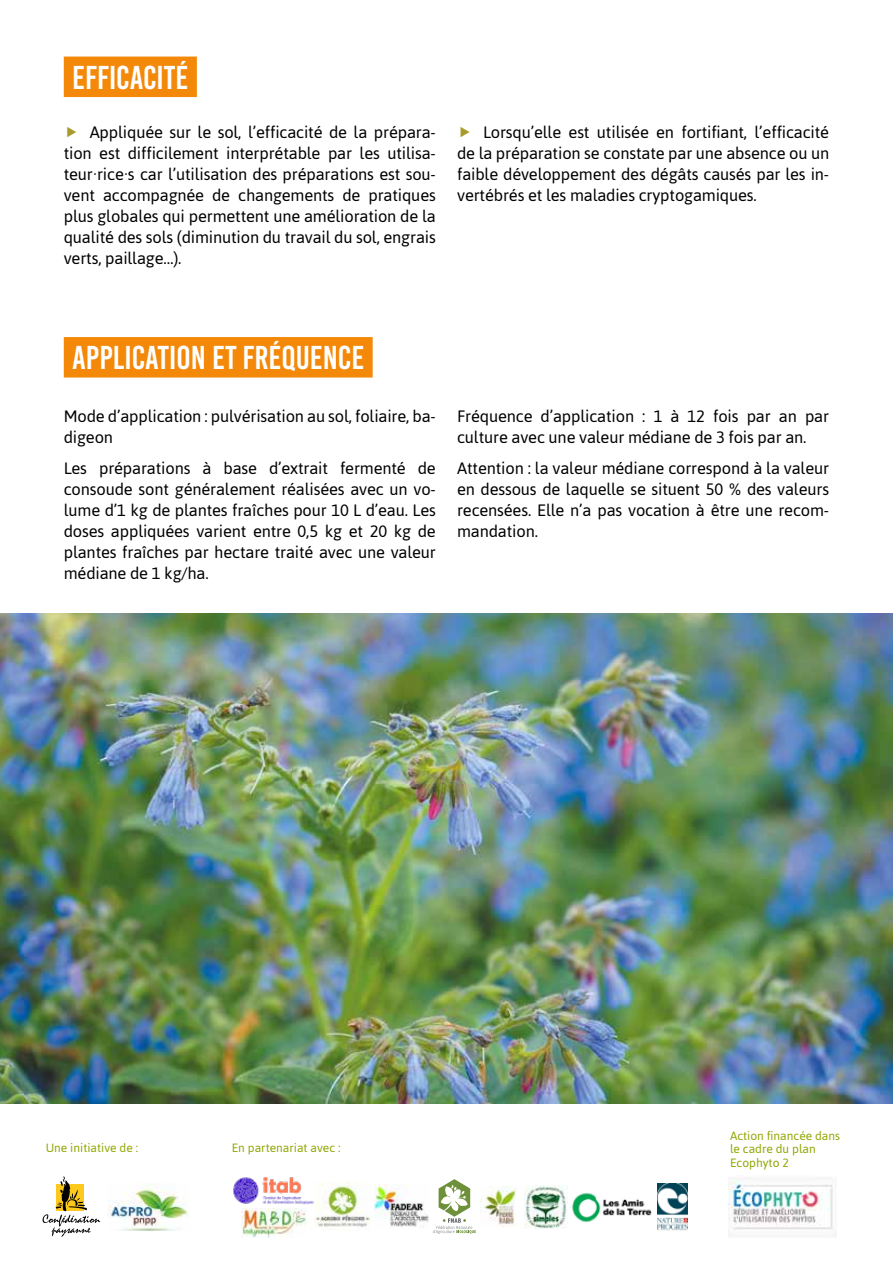
<style>
.page{position:relative;width:893px;height:1263px;background:#fff}
.page>*{position:absolute;margin:0;border:0;box-sizing:border-box;transform-origin:0 0}
.t1{font:33px "Bebas Kai";color:#fff}
.t2{font:16.5px/21px "Asap";letter-spacing:-.01em;color:#000;text-align:justify}
.t3{font:12px/13.5px "Asap";color:#93a603}
</style>
<div class="page">
<div style="left:64px;top:337px;width:309px;height:41px;background:#f48909"></div>
<div style="left:64px;top:57px;width:133px;height:40px;background:#f48909"></div>
<img style="left:0;top:613px;width:893px;height:490px">
<img style="left:729px;top:1177px;width:107px;height:59px">
<img style="left:314px;top:1182px;width:57px;height:48px">
<img style="left:108px;top:1183px;width:80px;height:47px">
<svg style="left:43px;top:1176px;width:57px;height:61px"></svg>
<img style="left:572px;top:1192px;width:80px;height:30px">
<img style="left:524px;top:1185px;width:43px;height:43px">
<img style="left:657px;top:1183px;width:31px;height:47px">
<img style="left:233px;top:1176px;width:81px;height:28px">
<img style="left:241px;top:1208px;width:66px;height:29px">
<img style="left:374px;top:1184px;width:54px;height:44px">
<svg style="left:433px;top:1179px;width:43px;height:55px"></svg>
<img style="left:480px;top:1187px;width:36px;height:39px">
<h1 class="t1" style="left:72px;top:59px;width:118px">EFFICACITÉ</h1>
<p class="t2" style="left:64px;top:121px;width:374px;text-indent:26px">Appliquée sur le sol, l’efficacité de la prépara&shy;tion est difficilement interprétable par les utilisa&shy;teur·rice·s car l’utilisation des préparations est sou&shy;vent accompagnée de changements de pratiques plus globales qui permettent une amélioration de la qualité des sols (diminution du travail du sol, engrais verts, paillage…).</p>
<p class="t2" style="left:457px;top:121px;width:374px;text-indent:26px">Lorsqu’elle est utilisée en fortifiant, l’efficacité de la préparation se constate par une absence ou un faible développement des dégâts causés par les in&shy;vertébrés et les maladies cryptogamiques.</p>
<h1 class="t1" style="left:72px;top:340px;width:293px">APPLICATION ET FRÉQUENCE</h1>
<p class="t2" style="left:64px;top:405px;width:374px">Mode d’application : pulvérisation au sol, foliaire, ba&shy;digeon</p>
<p class="t2" style="left:64px;top:457px;width:374px">Les préparations à base d’extrait fermenté de consoude sont généralement réalisées avec un vo&shy;lume d’1 kg de plantes fraîches pour 10 L d’eau. Les doses appliquées varient entre 0,5 kg et 20 kg de plantes fraîches par hectare traité avec une valeur médiane de 1 kg/ha.</p>
<p class="t2" style="left:457px;top:405px;width:374px">Fréquence d’application : 1 à 12 fois par an par culture avec une valeur médiane de 3 fois par an.</p>
<p class="t2" style="left:457px;top:457px;width:374px">Attention : la valeur médiane correspond à la valeur en dessous de laquelle se situent 50 % des valeurs recensées. Elle n’a pas vocation à être une recom&shy;mandation.</p>
<p class="t3" style="left:46px;top:1140px;width:94px">Une initiative de :</p>
<p class="t3" style="left:232px;top:1140px;width:110px">En partenariat avec :</p>
<p class="t3" style="left:730px;top:1128px;width:112px">Action financée dans le cadre du plan<br>Ecophyto 2</p>
</div>
